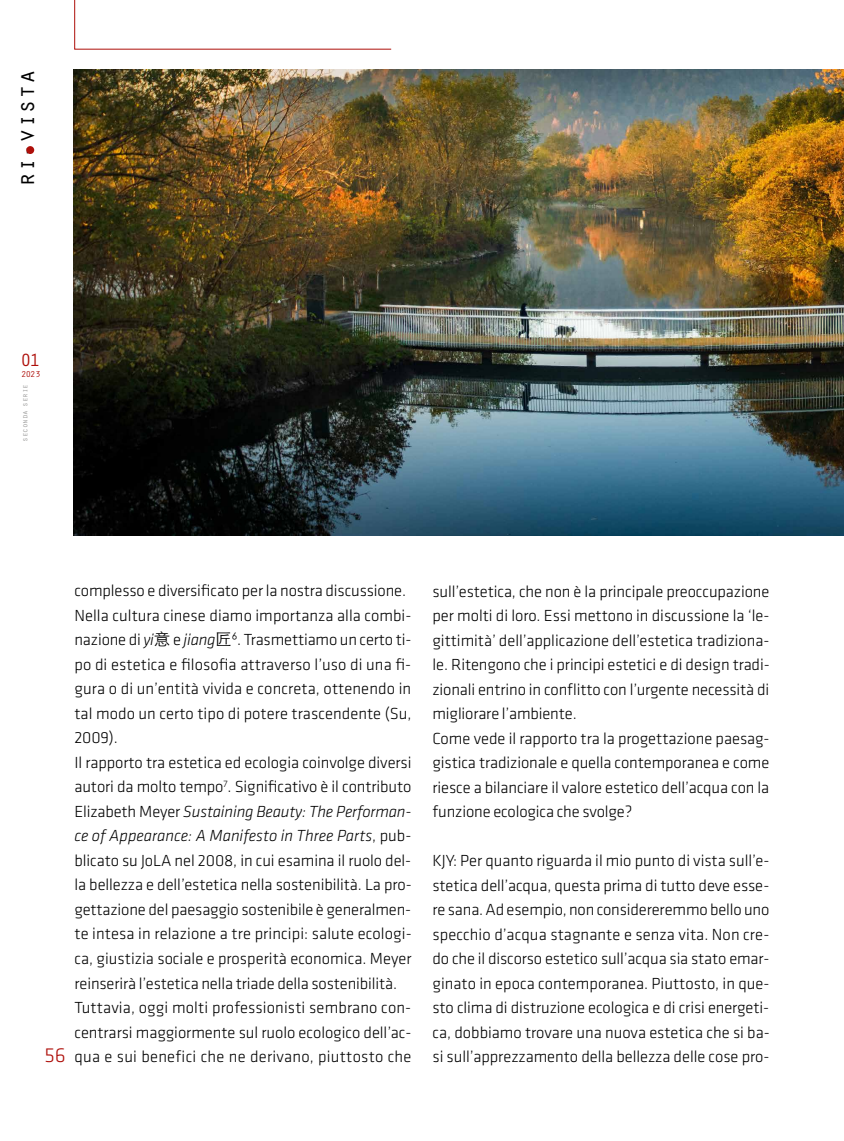
<style>
.page{position:relative;width:844px;height:1141px;background:#fff}
.page>*{position:absolute;margin:0;border:0;box-sizing:border-box;transform-origin:0 0}
.t1{font:24.5px "Orator Std";color:#000}
.t2{font:300 21px "Klavika";color:#ae0f0a}
.t3{font:18.38px "Orator Std";color:#ae0f0a}
.t4{font:300 16.62px/24.5px "Klavika";letter-spacing:-.005em;color:#000}
.t5{font:8.75px "Orator Std";color:#ae0f0a}
.t6{font:7.88px "Orator Std";letter-spacing:-.025em;color:#9d9d9c}
.s1{font-style:italic}
.s2{font-family:"ST Heiti SC"}
</style>
<div class="page">
<svg style="left:74px;top:0;width:317px;height:50px"></svg>
<div style="left:26px;top:146px;width:8px;height:8px;background:#ae0f0a;border-radius:50%"></div>
<img style="left:73px;top:69px;width:770px;height:466px">
<h1 class="t1" style="left:9px;top:187px;width:119px;rotate:-90deg">ri-vista</h1>
<p class="t3" style="left:20px;top:347px;width:22px">01</p>
<p class="t5" style="left:21px;top:368px;width:21px">2023</p>
<p class="t6" style="left:19px;top:442px;width:59px;rotate:-90deg">seconda serie</p>
<p class="t2" style="left:45px;top:1044px;width:23px">56</p>
<p class="t4" style="left:74px;top:579px;width:338px">complesso e diversificato per la nostra discussione.<br>Nella cultura cinese diamo importanza alla combi&shy;nazione di <span class="s1">yi</span><span class="s2">意</span> e <span class="s1">jiang</span><span class="s2">匠</span><sup>6</sup>. Trasmettiamo un certo ti&shy;po di estetica e filosofia attraverso l’uso di una fi&shy;gura o di un’entità vivida e concreta, ottenendo in tal modo un certo tipo di potere trascendente (Su, 2009).<br>Il rapporto tra estetica ed ecologia coinvolge diversi autori da molto tempo<sup>7</sup>. Significativo è il contributo Elizabeth Meyer <span class="s1">Sustaining Beauty: The Performan&shy;ce of Appearance: A Manifesto in Three Parts</span>, pub&shy;blicato su JoLA nel 2008, in cui esamina il ruolo del&shy;la bellezza e dell’estetica nella sostenibilità. La pro&shy;gettazione del paesaggio sostenibile è generalmen&shy;te intesa in relazione a tre principi: salute ecologi&shy;ca, giustizia sociale e prosperità economica. Meyer reinserirà l’estetica nella triade della sostenibilità.<br>Tuttavia, oggi molti professionisti sembrano con&shy;centrarsi maggiormente sul ruolo ecologico dell’ac&shy;qua e sui benefici che ne derivano, piuttosto che</p>
<p class="t4" style="left:432px;top:579px;width:338px">sull’estetica, che non è la principale preoccupazione per molti di loro. Essi mettono in discussione la ‘le&shy;gittimità’ dell’applicazione dell’estetica tradiziona&shy;le. Ritengono che i principi estetici e di design tradi&shy;zionali entrino in conflitto con l’urgente necessità di migliorare l’ambiente.<br>Come vede il rapporto tra la progettazione paesag&shy;gistica tradizionale e quella contemporanea e come riesce a bilanciare il valore estetico dell’acqua con la funzione ecologica che svolge?</p>
<p class="t4" style="left:432px;top:849px;width:339px;text-align:justify">KJY: Per quanto riguarda il mio punto di vista sull’e&shy;stetica dell’acqua, questa prima di tutto deve esse&shy;re sana. Ad esempio, non considereremmo bello uno specchio d’acqua stagnante e senza vita. Non cre&shy;do che il discorso estetico sull’acqua sia stato emar&shy;ginato in epoca contemporanea. Piuttosto, in que&shy;sto clima di distruzione ecologica e di crisi energeti&shy;ca, dobbiamo trovare una nuova estetica che si ba&shy;si sull’apprezzamento della bellezza delle cose pro-</p>
</div>
